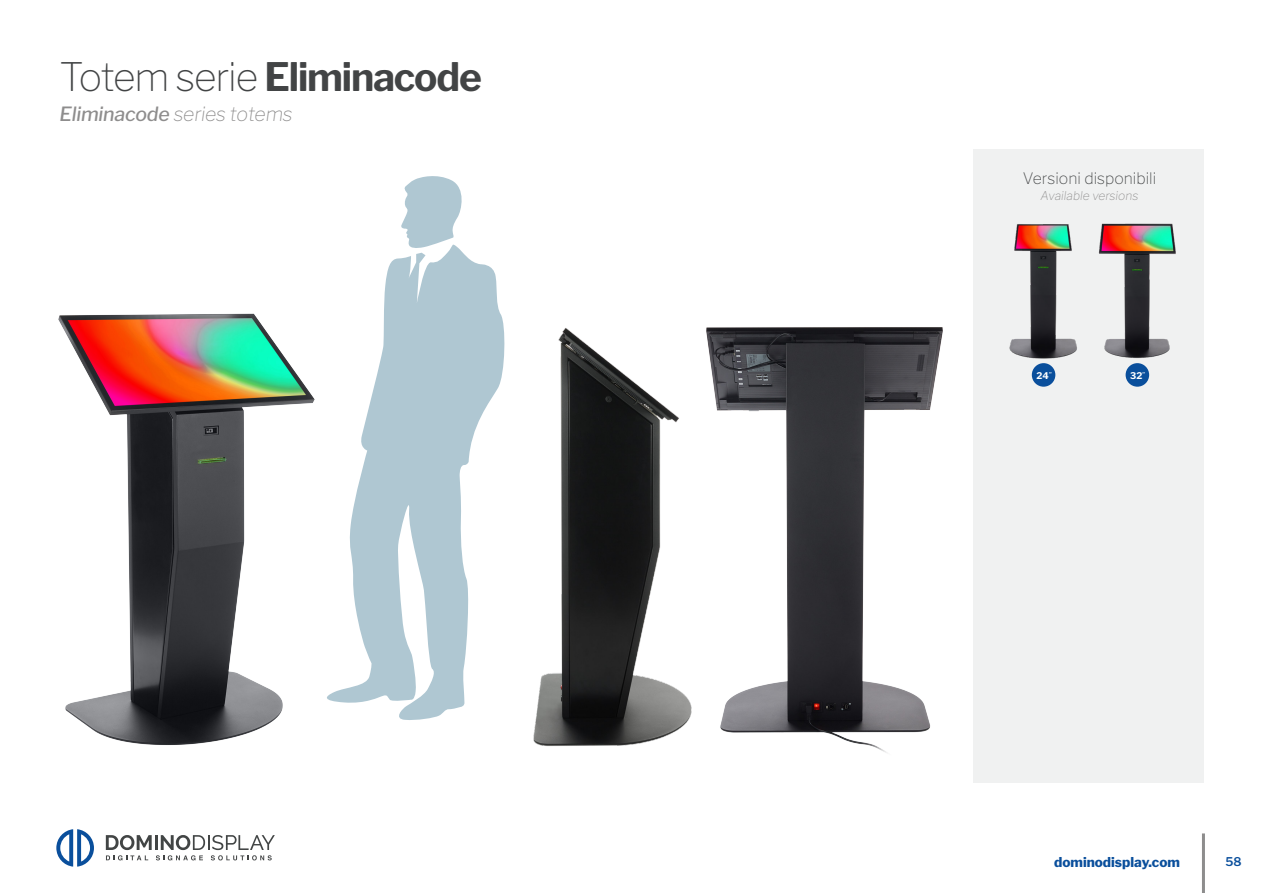
<style>
.page{position:relative;width:1263px;height:893px;background:#fff}
.page>*{position:absolute;margin:0;border:0;box-sizing:border-box;transform-origin:0 0}
.t1{font:700 39px "Libre Franklin";letter-spacing:-.03em;color:#424445}
.t2{font:italic 100 19.5px "Libre Franklin";letter-spacing:-.01em;color:#8e8d8d}
.t3{font:100 15.75px "Libre Franklin";color:#424445}
.t4{font:800 13.5px "Libre Franklin";color:#0a4f9c}
.t5{font:italic 100 12px "Libre Franklin";color:#8e8d8d}
.t6{font:600 12px "Libre Franklin";color:#0a4f9c}
.t7{font:700 9.3px "Libre Franklin";color:#fff}
.s1{font-weight:100}
.s2{font-weight:500}
</style>
<div class="page">
<svg style="left:56px;top:829px;width:38px;height:38px"></svg>
<svg style="left:106px;top:835px;width:169px;height:25px"></svg>
<hr style="left:1202px;top:833px;width:3px;height:60px;background:#8e8d8d">
<img style="left:58px;top:313px;width:257px;height:432px">
<img style="left:706px;top:327px;width:237px;height:426px">
<img style="left:533px;top:328px;width:159px;height:418px">
<svg style="left:327px;top:249px;width:178px;height:471px;fill:#afc7d2"></svg>
<svg style="left:401px;top:176px;width:61px;height:73px"></svg>
<div style="left:973px;top:150px;width:230px;height:633px;background:#f0f1f1"></div>
<img style="left:1098px;top:223px;width:78px;height:135px">
<div style="left:1032px;top:363px;width:23px;height:24px;background:#0a4f9c;border-radius:50%"></div>
<div style="left:1125px;top:363px;width:24px;height:24px;background:#0a4f9c;border-radius:50%"></div>
<img style="left:1009px;top:224px;width:68px;height:134px">
<h1 class="t1" style="left:60px;top:53px;width:424px"><span class="s1">Totem serie</span> Eliminacode</h1>
<p class="t2" style="left:60px;top:102px;width:235px"><span class="s2">Eliminacode</span> series totems</p>
<p class="t3" style="left:1023px;top:168px;width:135px">Versioni disponibili</p>
<p class="t5" style="left:1040px;top:189px;width:99px">Available versions</p>
<p class="t7" style="left:1036px;top:370px;width:17px">24<span class="s1">”</span></p>
<p class="t7" style="left:1130px;top:370px;width:17px">32<span class="s1">”</span></p>
<p class="t4" style="left:1054px;top:854px;width:127px">dominodisplay.com</p>
<p class="t6" style="left:1225px;top:854px;width:18px">58</p>
</div>
